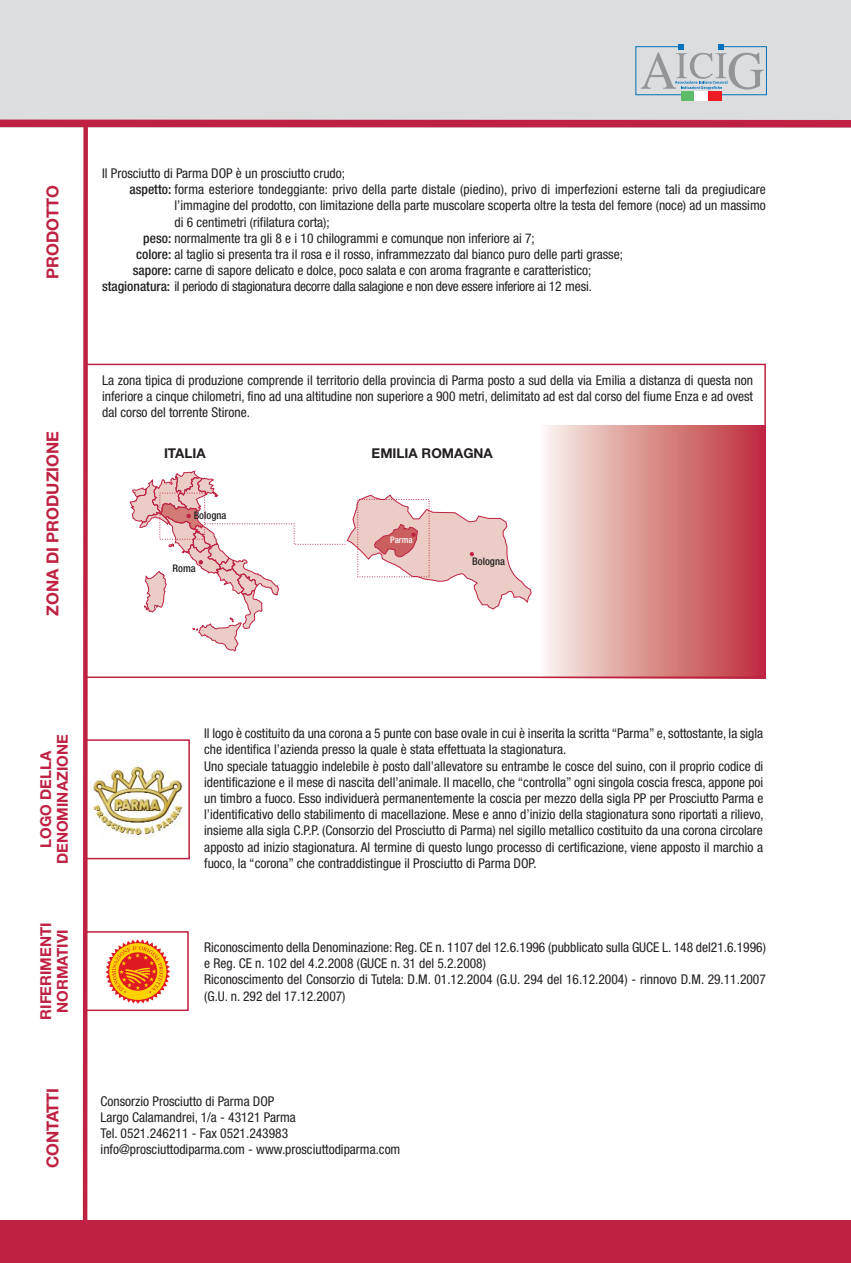
<style>
.page{position:relative;width:851px;height:1263px;background:#fff}
.page>*{position:absolute;margin:0;border:0;box-sizing:border-box;transform-origin:0 0}
.t1{font:700 16.5px "Helvetica Neue";color:#be2141}
.t2{font:700 15px/16.5px "Helvetica Neue";color:#be2141;text-align:center}
.t3{font:condensed 13.5px/16.2px "Helvetica Neue";color:#231f20}
.t4{font:condensed 13.5px "Helvetica Neue";letter-spacing:-.02em;color:#231f20}
.t5{font:700 13.5px "Helvetica Neue";color:#231f20}
.t6{font:500 condensed 10.5px "Helvetica Neue";color:#231f20}
.t7{font:500 condensed 9px "Helvetica Neue";color:#fff}
.s1{font-weight:500}
</style>
<div class="page">
<img style="left:545px;top:425px;width:217px;height:250px">
<svg style="left:129px;top:470px;width:402px;height:182px"></svg>
<div style="left:85px;top:364px;width:680px;height:314px;border:2px solid #be2141"></div>
<svg style="left:105px;top:939px;width:65px;height:65px"></svg>
<div style="left:85px;top:931px;width:104px;height:80px;border:2px solid #be2141"></div>
<img style="left:91px;top:762px;width:92px;height:76px">
<div style="left:85px;top:739px;width:105px;height:120px;border:2px solid #be2141"></div>
<div style="left:0;top:0;width:850px;height:128px;background:#dcddde"></div>
<div style="left:635px;top:46px;width:46px;height:49px;border:1px solid #0071bc"></div>
<div style="left:720px;top:46px;width:46px;height:49px;border:1px solid #0071bc"></div>
<svg style="left:640px;top:44px;width:123px;height:46px"></svg>
<div style="left:681px;top:92px;width:13px;height:9px;background:#5cbc68"></div>
<div style="left:694px;top:92px;width:13px;height:9px;background:#fff"></div>
<div style="left:707px;top:92px;width:14px;height:9px;background:#ed1c24"></div>
<div style="left:0;top:1220px;width:850px;height:43px;background:#be2141"></div>
<div style="left:0;top:120px;width:850px;height:7px;background:#be2141"></div>
<svg style="left:81px;top:119px;width:9px;height:1101px"></svg>
<p class="t1" style="left:47px;top:279px;width:95px;rotate:-90deg">PRODOTTO</p>
<p class="t1" style="left:47px;top:616px;width:186px;rotate:-90deg">ZONA DI PRODUZIONE</p>
<p class="t3" style="left:102px;top:166px;width:244px">Il Prosciutto di Parma DOP è un prosciutto crudo;</p>
<p class="t3" style="left:130px;top:182px;width:637px"><span class="s1">aspetto:</span> forma esteriore tondeggiante: privo della parte distale (piedino), privo di imperfezioni esterne tali da pregiudicare</p>
<p class="t3" style="left:174px;top:199px;width:592px">l’immagine del prodotto, con limitazione della parte muscolare scoperta oltre la testa del femore (noce) ad un massimo</p>
<p class="t3" style="left:174px;top:215px;width:157px">di 6 centimetri (rifilatura corta);</p>
<p class="t3" style="left:143px;top:231px;width:393px"><span class="s1">peso:</span> normalmente tra gli 8 e i 10 chilogrammi e comunque non inferiore ai 7;</p>
<p class="t3" style="left:136px;top:247px;width:488px"><span class="s1">colore:</span> al taglio si presenta tra il rosa e il rosso, inframmezzato dal bianco puro delle parti grasse;</p>
<p class="t3" style="left:133px;top:263px;width:460px"><span class="s1">sapore:</span> carne di sapore delicato e dolce, poco salata e con aroma fragrante e caratteristico;</p>
<p class="t4" style="left:102px;top:282px;width:491px"><span class="s1">stagionatura:</span> il periodo di stagionatura decorre dalla salagione e non deve essere inferiore ai 12 mesi.</p>
<p class="t3" style="left:102px;top:373px;width:652px;text-align:justify">La zona tipica di produzione comprende il territorio della provincia di Parma posto a sud della via Emilia a distanza di questa non inferiore a cinque chilometri, fino ad una altitudine non superiore a 900 metri, delimitato ad est dal corso del fiume Enza e ad ovest dal corso del torrente Stirone.</p>
<p class="t5" style="left:164px;top:448px;width:43px">ITALIA</p>
<p class="t5" style="left:371px;top:448px;width:123px">EMILIA ROMAGNA</p>
<p class="t6" style="left:194px;top:512px;width:34px">Bologna</p>
<p class="t6" style="left:172px;top:564px;width:25px">Roma</p>
<p class="t7" style="left:390px;top:537px;width:24px">Parma</p>
<p class="t6" style="left:472px;top:557px;width:34px">Bologna</p>
<p class="t2" style="left:39px;top:864px;width:131px;rotate:-90deg">LOGO DELLA<br>DENOMINAZIONE</p>
<p class="t2" style="left:39px;top:1020px;width:99px;rotate:-90deg">RIFERIMENTI<br>NORMATIVI</p>
<p class="t1" style="left:47px;top:1168px;width:82px;rotate:-90deg">CONTATTI</p>
<p class="t3" style="left:204px;top:726px;width:561px">Il logo è costituito da una corona a 5 punte con base ovale in cui è inserita la scritta “Parma” e, sottostante, la sigla che identifica l’azienda presso la quale è stata effettuata la stagionatura.<br>Uno speciale tatuaggio indelebile è posto dall’allevatore su entrambe le cosce del suino, con il proprio codice di identificazione e il mese di nascita dell’animale. Il macello, che “controlla” ogni singola coscia fresca, appone poi un timbro a fuoco. Esso individuerà permanentemente la coscia per mezzo della sigla PP per Prosciutto Parma e l’identificativo dello stabilimento di macellazione. Mese e anno d’inizio della stagionatura sono riportati a rilievo, insieme alla sigla C.P.P. (Consorzio del Prosciutto di Parma) nel sigillo metallico costituito da una corona circolare apposto ad inizio stagionatura. Al termine di questo lungo processo di certificazione, viene apposto il marchio a fuoco, la “corona” che contraddistingue il Prosciutto di Parma DOP.</p>
<p class="t3" style="left:204px;top:940px;width:563px">Riconoscimento della Denominazione: Reg. CE n. 1107 del 12.6.1996 (pubblicato sulla GUCE L. 148 del21.6.1996) e Reg. CE n. 102 del 4.2.2008 (GUCE n. 31 del 5.2.2008)<br>Riconoscimento del Consorzio di Tutela: D.M. 01.12.2004 (G.U. 294 del 16.12.2004) - rinnovo D.M. 29.11.2007 (G.U. n. 292 del 17.12.2007)</p>
<p class="t3" style="left:101px;top:1094px;width:301px">Consorzio Prosciutto di Parma DOP<br>Largo Calamandrei, 1/a - 43121 Parma<br>Tel. 0521.246211 - Fax 0521.243983 info@prosciuttodiparma.com - www.prosciuttodiparma.com</p>
</div>
